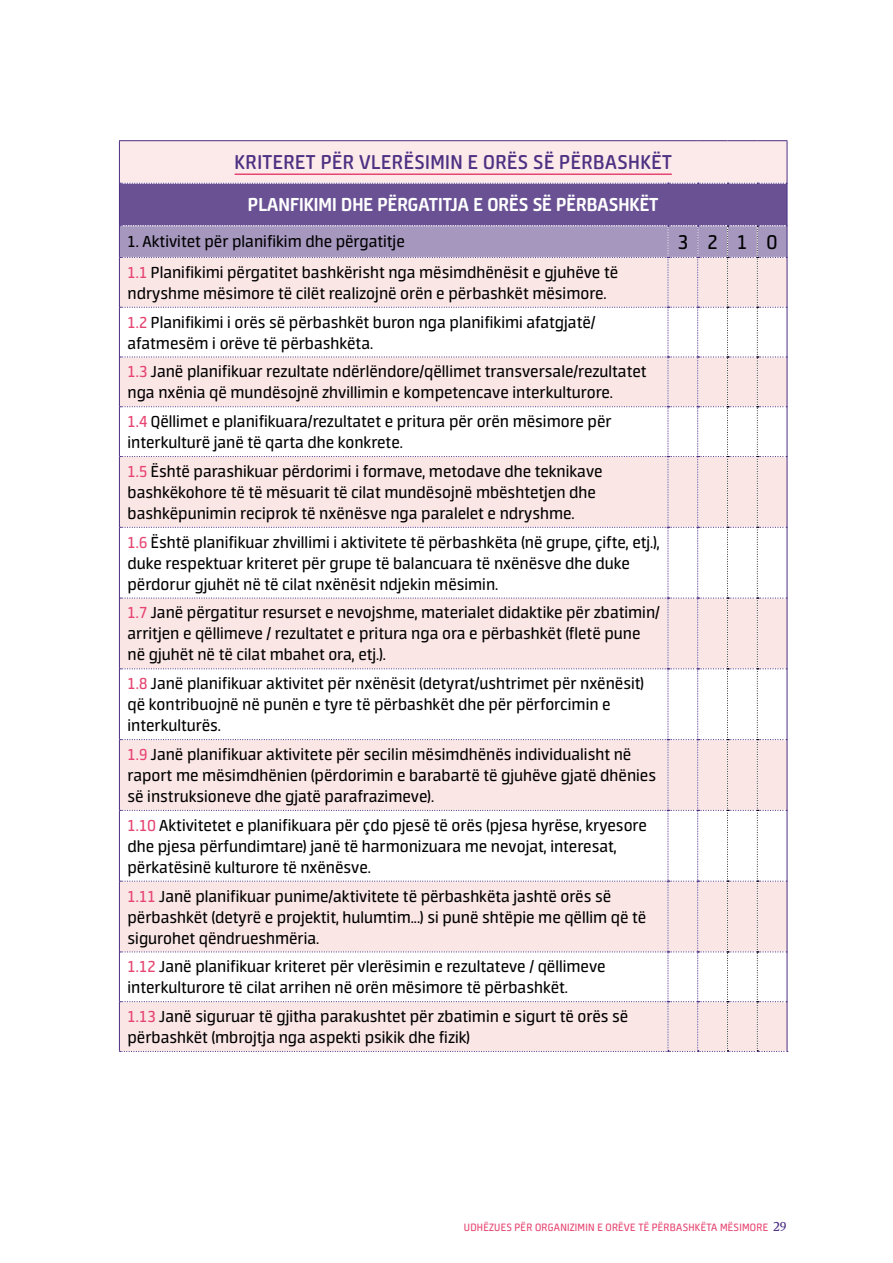
<style>
.page{position:relative;width:893px;height:1263px;background:#fff}
.page>*{position:absolute;margin:0;border:0;box-sizing:border-box;transform-origin:0 0}
.t1{font:600 22.5px "Neuron";letter-spacing:.02em;color:#4d3183}
.t2{font:22.5px "Neuron";color:#000}
.t3{font:700 21px "Neuron";color:#fff}
.t4{font:18px/21px "Neuron";color:#000}
.t5{font:12px "Neuron";letter-spacing:.02em;color:#e64571}
.s1{color:#e64571}
.s2{font-family:"Stobi Serif";font-weight:500;color:#4d3183}
</style>
<div class="page">
<div style="left:119px;top:141px;width:668px;height:42px;background:#fceaea"></div>
<div style="left:119px;top:183px;width:668px;height:43px;background:#695194"></div>
<hr style="left:119px;top:140px;width:549px;height:1px;background:#4d3183">
<hr style="left:119px;top:141px;width:1px;height:42px;background:#4d3183">
<hr style="left:668px;top:140px;width:30px;height:1px;background:#4d3183">
<svg style="left:698px;top:140px;width:29px;height:1px"></svg>
<hr style="left:727px;top:140px;width:30px;height:1px;background:#4d3183">
<hr style="left:757px;top:140px;width:30px;height:1px;background:#4d3183">
<hr style="left:119px;top:183px;width:1px;height:43px;background:#4d3183">
<svg style="left:121px;top:183px;width:666px;height:1px"></svg>
<hr style="left:787px;top:141px;width:1px;height:42px;background:#4d3183">
<hr style="left:787px;top:183px;width:1px;height:43px;background:#4d3183">
<svg style="left:119px;top:225px;width:669px;height:827px"></svg>
<hr style="left:235px;top:173px;width:437px;height:2px;background:#e64571">
<p class="t1" style="left:235px;top:150px;width:439px">KRITERET PËR VLERËSIMIN E ORËS SË PËRBASHKËT</p>
<p class="t3" style="left:248px;top:193px;width:412px">PLANFIKIMI DHE PËRGATITJA E ORËS SË PËRBASHKËT</p>
<p class="t4" style="left:128px;top:231px;width:279px">1. Aktivitet për planifikim dhe përgatitje</p>
<p class="t2" style="left:678px;top:230px;width:101px">3210</p>
<p class="t4" style="left:128px;top:262px;width:492px"><span class="s1">1.1</span> Planifikimi përgatitet bashkërisht nga mësimdhënësit e gjuhëve të ndryshme mësimore të cilët realizojnë orën e përbashkët mësimore.</p>
<p class="t4" style="left:128px;top:311px;width:469px"><span class="s1">1.2</span> Planifikimi i orës së përbashkët buron nga planifikimi afatgjatë/ afatmesëm i orëve të përbashkëta.</p>
<p class="t4" style="left:128px;top:361px;width:520px"><span class="s1">1.3</span> Janë planifikuar rezultate ndërlëndore/qëllimet transversale/rezultatet nga nxënia që mundësojnë zhvillimin e kompetencave interkulturore.</p>
<p class="t4" style="left:128px;top:411px;width:486px"><span class="s1">1.4</span> Qëllimet e planifikuara/rezultatet e pritura për orën mësimore për interkulturë janë të qarta dhe konkrete.</p>
<p class="t4" style="left:128px;top:461px;width:477px"><span class="s1">1.5</span> Është parashikuar përdorimi i formave, metodave dhe teknikave bashkëkohore të të mësuarit të cilat mundësojnë mbështetjen dhe bashkëpunimin reciprok të nxënësve nga paralelet e ndryshme.</p>
<p class="t4" style="left:128px;top:531px;width:534px"><span class="s1">1.6</span> Është planifikuar zhvillimi i aktivitete të përbashkëta (në grupe, çifte, etj.), duke respektuar kriteret për grupe të balancuara të nxënësve dhe duke përdorur gjuhët në të cilat nxënësit ndjekin mësimin.</p>
<p class="t4" style="left:128px;top:602px;width:534px"><span class="s1">1.7</span> Janë përgatitur resurset e nevojshme, materialet didaktike për zbatimin/ arritjen e qëllimeve / rezultatet e pritura nga ora e përbashkët (fletë pune në gjuhët në të cilat mbahet ora, etj.).</p>
<p class="t4" style="left:128px;top:673px;width:518px"><span class="s1">1.8</span> Janë planifikuar aktivitet për nxënësit (detyrat/ushtrimet për nxënësit) që kontribuojnë në punën e tyre të përbashkët dhe për përforcimin e interkulturës.</p>
<p class="t4" style="left:128px;top:744px;width:530px"><span class="s1">1.9</span> Janë planifikuar aktivitete për secilin mësimdhënës individualisht në raport me mësimdhënien (përdorimin e barabartë të gjuhëve gjatë dhënies së instruksioneve dhe gjatë parafrazimeve).</p>
<p class="t4" style="left:128px;top:815px;width:521px"><span class="s1">1.10</span> Aktivitetet e planifikuara për çdo pjesë të orës (pjesa hyrëse, kryesore dhe pjesa përfundimtare) janë të harmonizuara me nevojat, interesat, përkatësinë kulturore të nxënësve.</p>
<p class="t4" style="left:128px;top:885px;width:520px"><span class="s1">1.11</span> Janë planifikuar punime/aktivitete të përbashkëta jashtë orës së përbashkët (detyrë e projektit, hulumtim...) si punë shtëpie me qëllim që të sigurohet qëndrueshmëria.</p>
<p class="t4" style="left:128px;top:956px;width:480px"><span class="s1">1.12</span> Janë planifikuar kriteret për vlerësimin e rezultateve / qëllimeve interkulturore të cilat arrihen në orën mësimore të përbashkët.</p>
<p class="t4" style="left:128px;top:1006px;width:502px"><span class="s1">1.13</span> Janë siguruar të gjitha parakushtet për zbatimin e sigurt të orës së përbashkët (mbrojtja nga aspekti psikik dhe fizik)</p>
<p class="t5" style="left:464px;top:1221px;width:324px">UDHËZUES PËR ORGANIZIMIN E ORËVE TË PËRBASHKËTA MËSIMORE <span class="s2">29</span></p>
</div>
